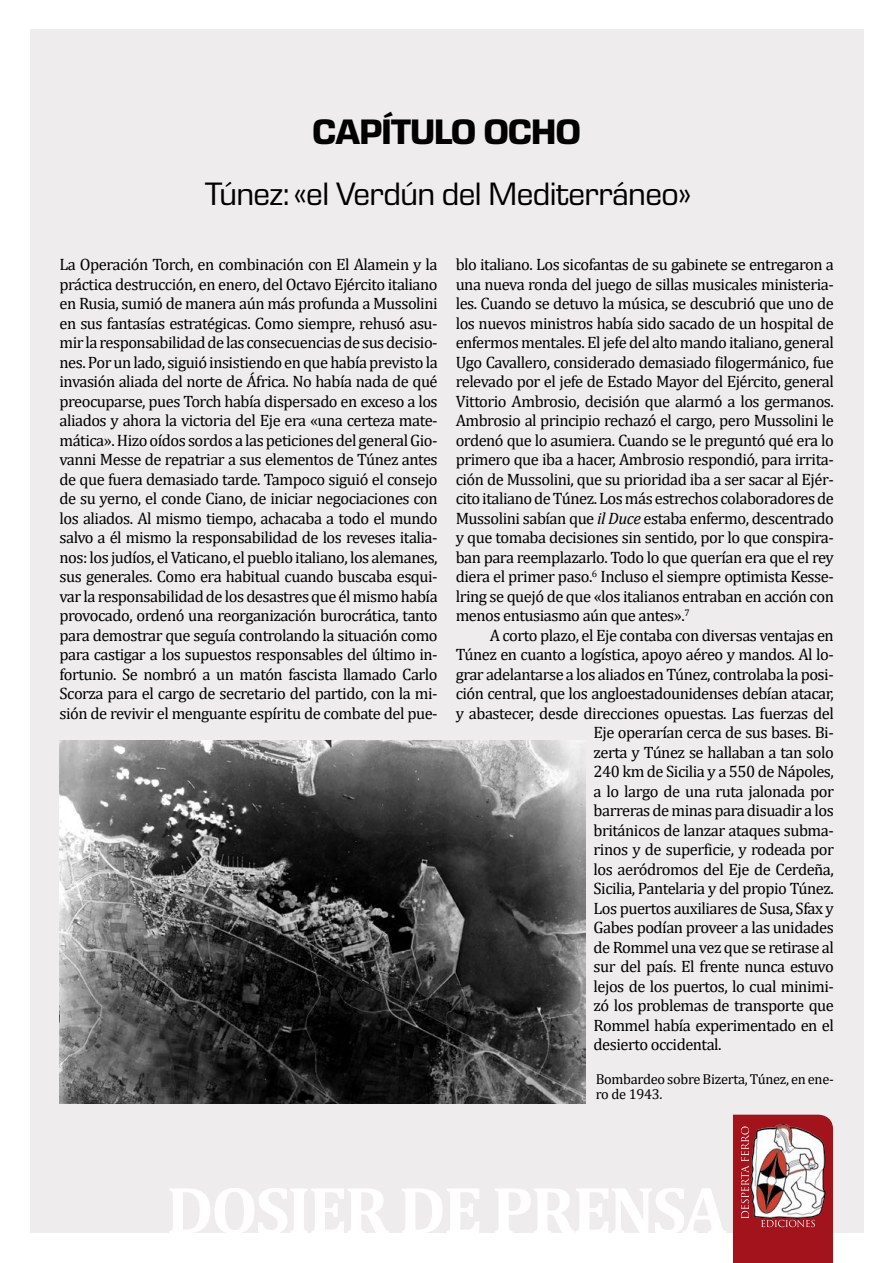
<style>
.page{position:relative;width:893px;height:1263px;background:#fff}
.page>*{position:absolute;margin:0;border:0;box-sizing:border-box;transform-origin:0 0}
.numero_capitulo{font:700 36px "Eurostile Next LT Pro";letter-spacing:-.03em;color:#000}
.titulo_capitulo{font:33px "Eurostile Next LT Pro";letter-spacing:-.02em;color:#000}
.Texto_general{font:16.5px/19.5px "Cambria";letter-spacing:-.03em;color:#000;text-align:justify}
.pies_de_foto{font:14.4px/15px "Cambria";letter-spacing:-.02em;color:#000}
.s1{font-style:italic}
</style>
<div class="page">
<div style="left:30px;top:30px;width:833px;height:1203px;background:#eeecec"></div>
<svg style="left:733px;top:1115px;width:100px;height:148px;background:#b25c60"></svg>
<img style="left:60px;top:740px;width:525px;height:363px">
<p class="numero_capitulo" style="left:312px;top:112px;width:270px">CAPÍTULO OCHO</p>
<p class="titulo_capitulo" style="left:205px;top:176px;width:488px">Túnez: «el Verdún del Mediterráneo»</p>
<p class="Texto_general" style="left:60px;top:255px;width:380px">La Operación Torch, en combinación con El Alamein y la práctica destrucción, en enero, del Octavo Ejército italiano en Rusia, sumió de manera aún más profunda a Mussolini en sus fantasías estratégicas. Como siempre, rehusó asu&shy;mir la responsabilidad de las consecuencias de sus decisio&shy;nes. Por un lado, siguió insistiendo en que había previsto la invasión aliada del norte de África. No había nada de qué preocuparse, pues Torch había dispersado en exceso a los aliados y ahora la victoria del Eje era «una certeza mate&shy;mática». Hizo oídos sordos a las peticiones del general Gio&shy;vanni Messe de repatriar a sus elementos de Túnez antes de que fuera demasiado tarde. Tampoco siguió el consejo de su yerno, el conde Ciano, de iniciar negociaciones con los aliados. Al mismo tiempo, achacaba a todo el mundo salvo a él mismo la responsabilidad de los reveses italia&shy;nos: los judíos, el Vaticano, el pueblo italiano, los alemanes, sus generales. Como era habitual cuando buscaba esqui&shy;var la responsabilidad de los desastres que él mismo había provocado, ordenó una reorganización burocrática, tanto para demostrar que seguía controlando la situación como para castigar a los supuestos responsables del último in&shy;fortunio. Se nombró a un matón fascista llamado Carlo Scorza para el cargo de secretario del partido, con la mi&shy;sión de revivir el menguante espíritu de combate del pue-</p>
<p class="Texto_general" style="left:456px;top:255px;width:380px">blo italiano. Los sicofantas de su gabinete se entregaron a una nueva ronda del juego de sillas musicales ministeria&shy;les. Cuando se detuvo la música, se descubrió que uno de los nuevos ministros había sido sacado de un hospital de enfermos mentales. El jefe del alto mando italiano, general Ugo Cavallero, considerado demasiado filogermánico, fue relevado por el jefe de Estado Mayor del Ejército, general Vittorio Ambrosio, decisión que alarmó a los germanos.<br>Ambrosio al principio rechazó el cargo, pero Mussolini le ordenó que lo asumiera. Cuando se le preguntó qué era lo primero que iba a hacer, Ambrosio respondió, para irrita&shy;ción de Mussolini, que su prioridad iba a ser sacar al Ejér&shy;cito italiano de Túnez. Los más estrechos colaboradores de Mussolini sabían que <span class="s1">il Duce</span> estaba enfermo, descentrado y que tomaba decisiones sin sentido, por lo que conspira&shy;ban para reemplazarlo. Todo lo que querían era que el rey diera el primer paso.<sup>6</sup> Incluso el siempre optimista Kesse&shy;lring se quejó de que «los italianos entraban en acción con menos entusiasmo aún que antes».<sup>7</sup></p>
<p class="Texto_general" style="left:490px;top:625px;width:346px">A corto plazo, el Eje contaba con diversas ventajas en</p>
<p class="Texto_general" style="left:456px;top:645px;width:380px">Túnez en cuanto a logística, apoyo aéreo y mandos. Al lo-</p>
<p class="Texto_general" style="left:456px;top:664px;width:380px">grar adelantarse a los aliados en Túnez, controlaba la posi-</p>
<p class="Texto_general" style="left:456px;top:684px;width:380px">ción central, que los angloestadounidenses debían atacar,</p>
<p class="Texto_general" style="left:456px;top:703px;width:380px">y abastecer, desde direcciones opuestas. Las fuerzas del</p>
<p class="Texto_general" style="left:594px;top:723px;width:242px">Eje operarían cerca de sus bases. Bi-</p>
<p class="Texto_general" style="left:594px;top:742px;width:242px">zerta y Túnez se hallaban a tan solo</p>
<p class="Texto_general" style="left:594px;top:762px;width:242px">240 km de Sicilia y a 550 de Nápoles,</p>
<p class="Texto_general" style="left:594px;top:781px;width:242px">a lo largo de una ruta jalonada por</p>
<p class="Texto_general" style="left:594px;top:801px;width:242px">barreras de minas para disuadir a los</p>
<p class="Texto_general" style="left:594px;top:820px;width:242px">británicos de lanzar ataques subma-</p>
<p class="Texto_general" style="left:594px;top:840px;width:242px">rinos y de superficie, y rodeada por</p>
<p class="Texto_general" style="left:594px;top:859px;width:242px">los aeródromos del Eje de Cerdeña,</p>
<p class="Texto_general" style="left:594px;top:879px;width:242px">Sicilia, Pantelaria y del propio Túnez.</p>
<p class="Texto_general" style="left:594px;top:898px;width:242px">Los puertos auxiliares de Susa, Sfax y</p>
<p class="Texto_general" style="left:594px;top:918px;width:242px">Gabes podían proveer a las unidades</p>
<p class="Texto_general" style="left:594px;top:937px;width:242px">de Rommel una vez que se retirase al</p>
<p class="Texto_general" style="left:594px;top:957px;width:242px">sur del país. El frente nunca estuvo</p>
<p class="Texto_general" style="left:594px;top:976px;width:242px">lejos de los puertos, lo cual minimi-</p>
<p class="Texto_general" style="left:594px;top:996px;width:242px">zó los problemas de transporte que</p>
<p class="Texto_general" style="left:594px;top:1015px;width:242px">Rommel había experimentado en el</p>
<p class="Texto_general" style="left:594px;top:1035px;width:130px">desierto occidental.</p>
<p class="pies_de_foto" style="left:596px;top:1071px;width:240px">Bombardeo sobre Bizerta, Túnez, en ene&shy;ro de 1943.</p>
</div>
